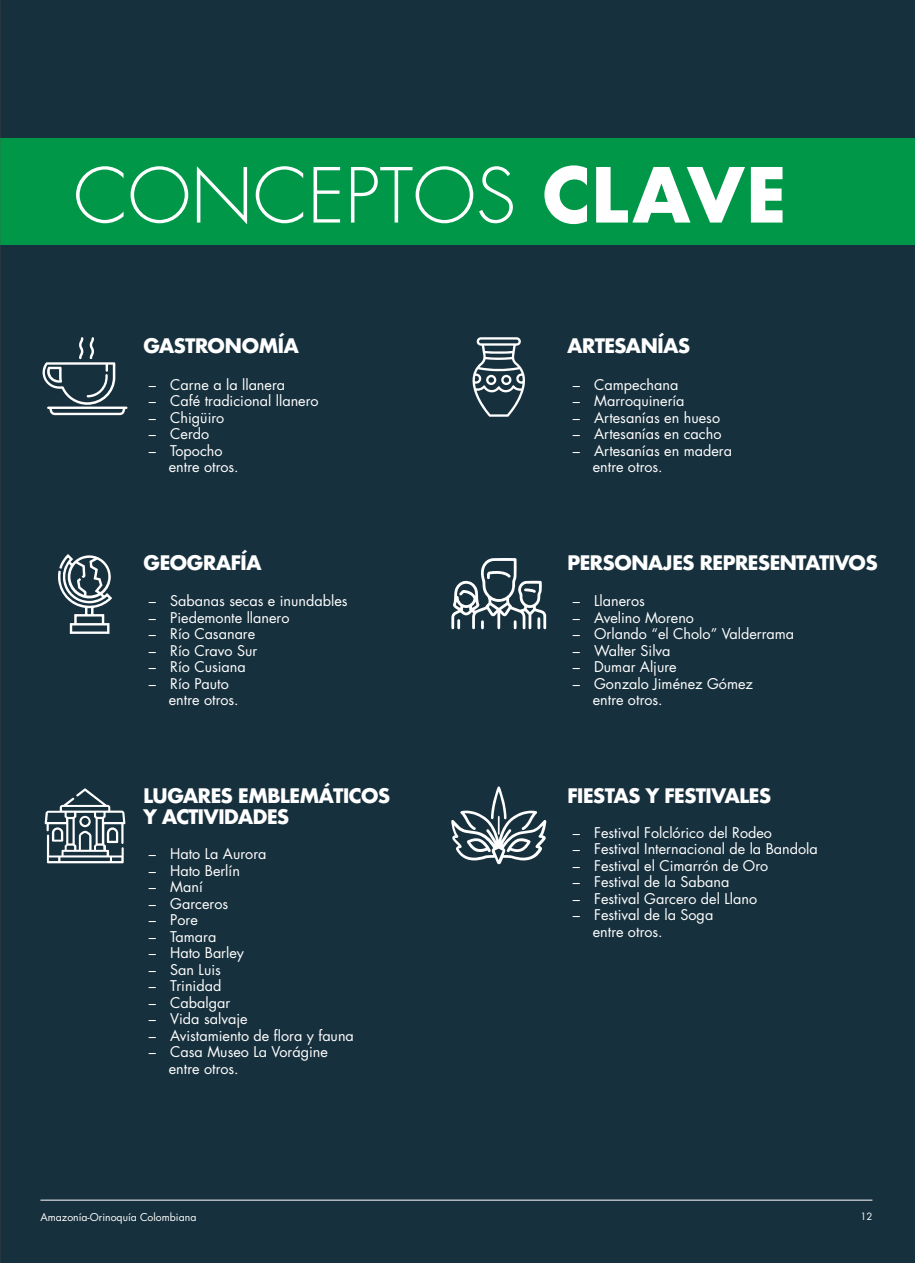
<style>
.page{position:relative;width:915px;height:1263px;background:#fff}
.page>*{position:absolute;margin:0;border:0;box-sizing:border-box;transform-origin:0 0}
.t1{font:300 73.65px "Futura Std";color:#fff}
.t2{font:700 19.5px "Futura";letter-spacing:-.05em;color:#fff}
.t3{font:14.4px "Futura Std";color:#fff}
.t4{font:10.5px "Futura Std";color:#fff}
.t5{font:9.75px "Futura Std";color:#fff}
.s1{font-family:"Futura";font-weight:700}
</style>
<div class="page">
<div style="left:0;top:0;width:914px;height:1263px;background:#17303d"></div>
<div style="left:0;top:138px;width:914px;height:106px;background:#009748"></div>
<img style="left:0;top:0;width:1px;height:1263px">
<hr style="left:40px;top:1200px;width:832px;height:1px;background:#fff">
<svg style="left:43px;top:337px;width:84px;height:78px"></svg>
<svg style="left:472px;top:337px;width:53px;height:80px"></svg>
<svg style="left:58px;top:554px;width:54px;height:80px"></svg>
<svg style="left:451px;top:558px;width:95px;height:72px"></svg>
<svg style="left:45px;top:788px;width:80px;height:75px"></svg>
<svg style="left:451px;top:786px;width:95px;height:78px"></svg>
<p class="t1" style="left:73px;top:151px;width:715px">CONCEPTOS <span class="s1">CLAVE</span></p>
<p class="t2" style="left:143px;top:332px;width:157px">GASTRONOMÍA</p>
<p class="t3" style="left:149px;top:375px;width:138px">– Carne a la llanera</p>
<p class="t3" style="left:149px;top:391px;width:171px">– Café tradicional llanero</p>
<p class="t3" style="left:149px;top:408px;width:77px">– Chigüiro</p>
<p class="t3" style="left:149px;top:424px;width:62px">– Cerdo</p>
<p class="t3" style="left:149px;top:441px;width:75px">– Topocho</p>
<p class="t3" style="left:169px;top:457px;width:71px">entre otros.</p>
<p class="t2" style="left:143px;top:549px;width:120px">GEOGRAFÍA</p>
<p class="t3" style="left:149px;top:592px;width:200px">– Sabanas secas e inundables</p>
<p class="t3" style="left:149px;top:608px;width:142px">– Piedemonte llanero</p>
<p class="t3" style="left:149px;top:625px;width:108px">– Río Casanare</p>
<p class="t3" style="left:149px;top:641px;width:110px">– Río Cravo Sur</p>
<p class="t3" style="left:149px;top:658px;width:98px">– Río Cusiana</p>
<p class="t3" style="left:149px;top:674px;width:81px">– Río Pauto</p>
<p class="t3" style="left:169px;top:691px;width:71px">entre otros.</p>
<p class="t2" style="left:143px;top:781px;width:249px">LUGARES EMBLEMÁTICOS</p>
<p class="t2" style="left:143px;top:802px;width:148px">Y ACTIVIDADES</p>
<p class="t3" style="left:149px;top:845px;width:119px">– Hato La Aurora</p>
<p class="t3" style="left:149px;top:861px;width:92px">– Hato Berlín</p>
<p class="t3" style="left:149px;top:878px;width:55px">– Maní</p>
<p class="t3" style="left:149px;top:894px;width:81px">– Garceros</p>
<p class="t3" style="left:149px;top:911px;width:50px">– Pore</p>
<p class="t3" style="left:149px;top:927px;width:69px">– Tamara</p>
<p class="t3" style="left:149px;top:944px;width:97px">– Hato Barley</p>
<p class="t3" style="left:149px;top:960px;width:73px">– San Luis</p>
<p class="t3" style="left:149px;top:977px;width:74px">– Trinidad</p>
<p class="t3" style="left:149px;top:993px;width:83px">– Cabalgar</p>
<p class="t3" style="left:149px;top:1010px;width:100px">– Vida salvaje</p>
<p class="t3" style="left:149px;top:1026px;width:206px">– Avistamiento de flora y fauna</p>
<p class="t3" style="left:149px;top:1043px;width:180px">– Casa Museo La Vorágine</p>
<p class="t3" style="left:169px;top:1059px;width:71px">entre otros.</p>
<p class="t2" style="left:567px;top:332px;width:125px">ARTESANÍAS</p>
<p class="t3" style="left:572px;top:375px;width:107px">– Campechana</p>
<p class="t3" style="left:572px;top:392px;width:113px">– Marroquinería</p>
<p class="t3" style="left:572px;top:408px;width:149px">– Artesanías en hueso</p>
<p class="t3" style="left:572px;top:425px;width:150px">– Artesanías en cacho</p>
<p class="t3" style="left:572px;top:441px;width:161px">– Artesanías en madera</p>
<p class="t3" style="left:592px;top:458px;width:71px">entre otros.</p>
<p class="t2" style="left:567px;top:549px;width:312px">PERSONAJES REPRESENTATIVOS</p>
<p class="t3" style="left:572px;top:592px;width:73px">– Llaneros</p>
<p class="t3" style="left:572px;top:608px;width:123px">– Avelino Moreno</p>
<p class="t3" style="left:572px;top:625px;width:223px">– Orlando “el Cholo” Valderrama</p>
<p class="t3" style="left:572px;top:641px;width:99px">– Walter Silva</p>
<p class="t3" style="left:572px;top:658px;width:105px">– Dumar Aljure</p>
<p class="t3" style="left:572px;top:674px;width:182px">– Gonzalo Jiménez Gómez</p>
<p class="t3" style="left:592px;top:691px;width:71px">entre otros.</p>
<p class="t2" style="left:567px;top:781px;width:206px">FIESTAS Y FESTIVALES</p>
<p class="t3" style="left:572px;top:823px;width:200px">– Festival Folclórico del Rodeo</p>
<p class="t3" style="left:572px;top:840px;width:246px">– Festival Internacional de la Bandola</p>
<p class="t3" style="left:572px;top:856px;width:197px">– Festival el Cimarrón de Oro</p>
<p class="t3" style="left:572px;top:873px;width:158px">– Festival de la Sabana</p>
<p class="t3" style="left:572px;top:889px;width:186px">– Festival Garcero del Llano</p>
<p class="t3" style="left:572px;top:906px;width:142px">– Festival de la Soga</p>
<p class="t3" style="left:592px;top:922px;width:71px">entre otros.</p>
<p class="t4" style="left:40px;top:1211px;width:157px">Amazonía-Orinoquía Colombiana</p>
<p class="t5" style="left:860px;top:1210px;width:14px">12</p>
</div>
